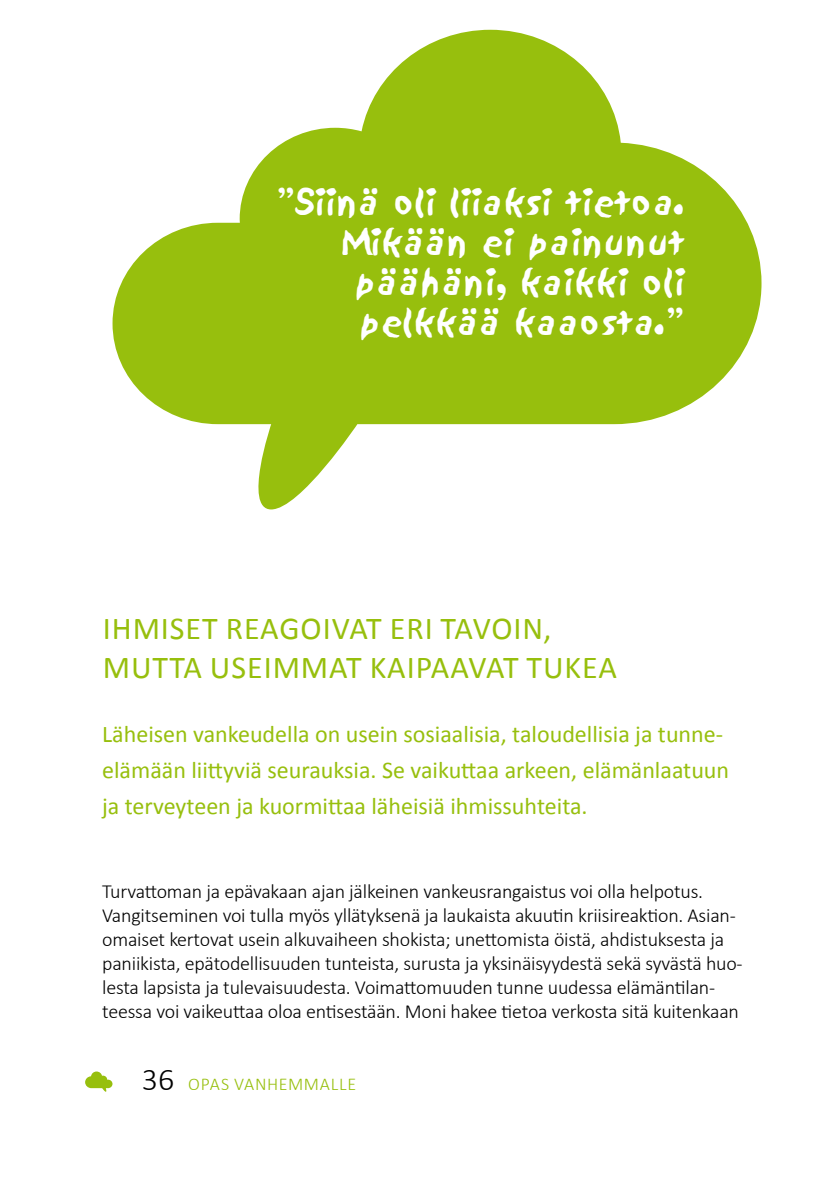
<style>
.page{position:relative;width:840px;height:1191px;background:#fff}
.page>*{position:absolute;margin:0;border:0;box-sizing:border-box;transform-origin:0 0}
.t1{font:33.2px/39.8px "Sand";letter-spacing:-.01em;color:#fff;text-align:right}
.t2{font:32px/38.4px "Calibri";letter-spacing:.03em;color:#97bf0d}
.t3{font:24px/36px "Calibri";color:#97bf0d}
.t4{font:300 20px/24px "Calibri";letter-spacing:-.01em;color:#000}
.t5{font:300 18px "Calibri";letter-spacing:.03em;color:#97bf0d}
.s1{font-size:32px;color:#000}
</style>
<div class="page">
<svg style="left:112px;top:30px;width:649px;height:479px;fill:#97bf0d"></svg>
<svg style="left:85px;top:1071px;width:27px;height:20px"></svg>
<h1 class="t1" style="left:276px;top:184px;width:410px">”Siinä oli liiaksi tietoa.<br>Mikään ei painunut päähäni, kaikki oli pelkkää kaaosta.”</h1>
<h2 class="t2" style="left:103px;top:610px;width:515px">IH MISET REAGOIVAT ERI TAVOI N,<br>MUTTA USEI MMAT KAI PAAVAT TUKEA</h2>
<p class="t3" style="left:102px;top:716px;width:628px">Läheisen vankeudella on usein sosiaalisia, taloudellisia ja tunne&shy;elämään liittyviä seurauksia. Se vaikuttaa arkeen, elämänlaatuun ja terveyteen ja kuormittaa läheisiä ihmissuhteita.</p>
<p class="t4" style="left:102px;top:878px;width:641px">Turvattoman ja epävakaan ajan jälkeinen vankeusrangaistus voi olla helpotus.<br>Vangitseminen voi tulla myös yllätyksenä ja laukaista akuutin kriisireaktion. Asian&shy;omaiset kertovat usein alkuvaiheen shokista; unettomista öistä, ahdistuksesta ja paniikista, epätodellisuuden tunteista, surusta ja yksinäisyydestä sekä syvästä huo&shy;lesta lapsista ja tulevaisuudesta. Voimattomuuden tunne uudessa elämäntilan&shy;teessa voi vaikeuttaa oloa entisestään. Moni hakee tietoa verkosta sitä kuitenkaan</p>
<p class="t5" style="left:142px;top:1073px;width:216px"><span class="s1">36</span> opas vanhemmalle</p>
</div>
